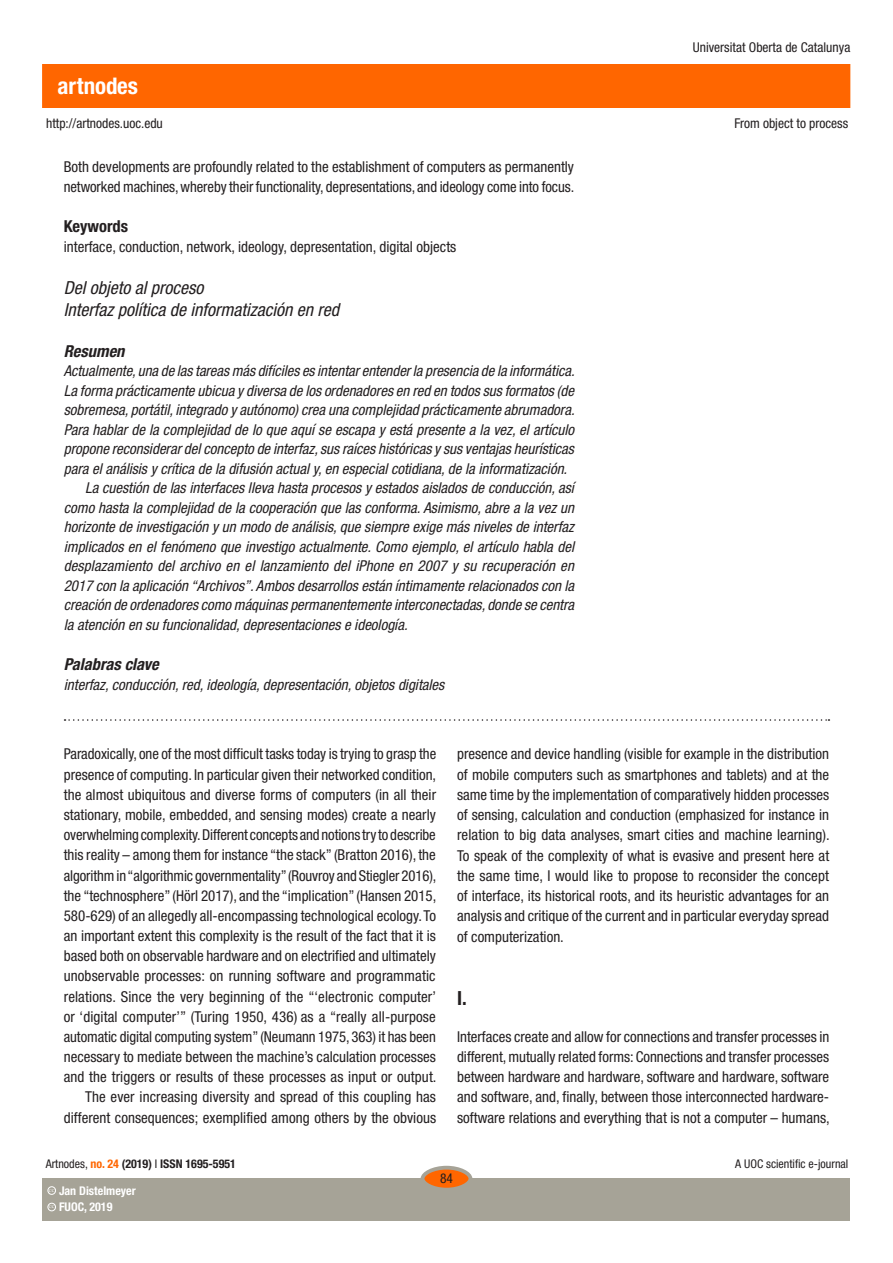
<style>
.page{position:relative;width:893px;height:1263px;background:#fff}
.page>*{position:absolute;margin:0;border:0;box-sizing:border-box;transform-origin:0 0}
.t1{font:700 condensed 22.95px "Helvetica Neue LT Std";color:#fff}
.SUBTITOLS{font:700 condensed 19.5px "Helvetica Neue LT Std";color:#231f20}
.titol_resum{font:italic condensed 18px "Helvetica Neue LT Std";color:#231f20}
.subtitols_resums{font:italic 700 condensed 16.5px "Helvetica Neue LT Std";color:#231f20}
.subtitols_resums-2{font:700 condensed 16.5px "Helvetica Neue LT Std";color:#231f20}
.text_general_primerp{font:condensed 15px/20.2px "Helvetica Neue LT Std";color:#231f20;text-align:justify}
.text_general{font:condensed 15px/20.2px "Helvetica Neue LT Std";color:#231f20}
.text_general-2{font:italic condensed 15px/19.5px "Helvetica Neue LT Std";color:#231f20;text-align:justify}
.text_general_primerp-2{font:italic condensed 15px/19.5px "Helvetica Neue LT Std";color:#231f20;text-align:justify}
.t2{font:condensed 13.5px "Helvetica Neue LT Std";color:#231f20}
.t3{font:700 condensed 12px "Helvetica Neue LT Std";color:#231f20}
.t4{font:condensed 12px "Helvetica Neue LT Std";color:#231f20}
.t5{font:700 condensed 12px "Helvetica Neue LT Std";color:#fff}
.t6{font:600 3.9px "Adobe Caslon Pro";color:#fff}
.s1{font-weight:400}
.s2{color:#f60}
</style>
<div class="page">
<div style="left:43px;top:65px;width:807px;height:42px;background:#f60"></div>
<div style="left:43px;top:1178px;width:807px;height:42px;background:#a6a397"></div>
<div style="left:422px;top:1168px;width:48px;height:21px;background:#f60;border-radius:50%"></div>
<div style="left:421px;top:1166px;width:51px;height:25px;border:4px solid #a6a397;border-radius:50%"></div>
<div style="left:48px;top:1203px;width:8px;height:8px;border:1px solid #fff;border-radius:50%"></div>
<div style="left:48px;top:1186px;width:8px;height:8px;border:1px solid #fff;border-radius:50%"></div>
<svg style="left:65px;top:719px;width:764px;height:2px"></svg>
<h1 class="t1" style="left:58px;top:72px;width:82px">artnodes</h1>
<p class="t2" style="left:46px;top:115px;width:118px">http://artnodes.uoc.edu</p>
<p class="text_general" style="left:64px;top:157px;width:512px;line-height:19.5px">Both developments are profoundly related to the establishment of computers as permanently networked machines, whereby their functionality, depresentations, and ideology come into focus.</p>
<p class="subtitols_resums-2" style="left:64px;top:216px;width:66px">Keywords</p>
<p class="text_general_primerp" style="left:64px;top:236px;width:394px">interface, conduction, network, ideology, depresentation, digital objects</p>
<p class="titol_resum" style="left:64px;top:277px;width:141px">Del objeto al proceso</p>
<p class="titol_resum" style="left:64px;top:300px;width:277px">Interfaz política de informatización en red</p>
<p class="subtitols_resums" style="left:64px;top:341px;width:62px">Resumen</p>
<p class="text_general_primerp-2" style="left:64px;top:362px;width:512px">Actualmente, una de las tareas más difíciles es intentar entender la presencia de la informática.<br>La forma prácticamente ubicua y diversa de los ordenadores en red en todos sus formatos (de sobremesa, portátil, integrado y autónomo) crea una complejidad prácticamente abrumadora.<br>Para hablar de la complejidad de lo que aquí se escapa y está presente a la vez, el artículo propone reconsiderar del concepto de interfaz, sus raíces históricas y sus ventajas heurísticas para el análisis y crítica de la difusión actual y, en especial cotidiana, de la informatización.</p>
<p class="text_general-2" style="left:64px;top:479px;width:512px;text-indent:21px">La cuestión de las interfaces lleva hasta procesos y estados aislados de conducción, así como hasta la complejidad de la cooperación que las conforma. Asimismo, abre a la vez un horizonte de investigación y un modo de análisis, que siempre exige más niveles de interfaz implicados en el fenómeno que investigo actualmente. Como ejemplo, el artículo habla del desplazamiento del archivo en el lanzamiento del iPhone en 2007 y su recuperación en 2017 con la aplicación “Archivos”. Ambos desarrollos están íntimamente relacionados con la creación de ordenadores como máquinas permanentemente interconectadas, donde se centra la atención en su funcionalidad, depresentaciones e ideología.</p>
<p class="subtitols_resums" style="left:64px;top:654px;width:97px">Palabras clave</p>
<p class="text_general_primerp-2" style="left:64px;top:675px;width:382px">interfaz, conducción, red, ideología, depresentación, objetos digitales</p>
<p class="t2" style="left:693px;top:40px;width:159px">Universitat Oberta de Catalunya</p>
<p class="t2" style="left:734px;top:115px;width:115px">From object to process</p>
<p class="text_general_primerp" style="left:64px;top:744px;width:374px">Paradoxically, one of the most difficult tasks today is trying to grasp the presence of computing. In particular given their networked condition, the almost ubiquitous and diverse forms of computers (in all their stationary, mobile, embedded, and sensing modes) create a nearly overwhelming complexity. Different concepts and notions try to describe this reality – among them for instance “the stack” (Bratton 2016), the algorithm in “algorithmic governmentality” (Rouvroy and Stiegler 2016), the “technosphere” (Hörl 2017), and the “implication” (Hansen 2015, 580-629) of an allegedly all-encompassing technological ecology. To an important extent this complexity is the result of the fact that it is based both on observable hardware and on electrified and ultimately unobservable processes: on running software and programmatic relations. Since the very beginning of the “‘electronic computer’ or ‘digital computer’” (Turing 1950, 436) as a “really all-purpose automatic digital computing system” (Neumann 1975, 363) it has been necessary to mediate between the machine’s calculation processes and the triggers or results of these processes as input or output.</p>
<p class="text_general" style="left:64px;top:1087px;width:374px;text-align:right">The ever increasing diversity and spread of this coupling has different consequences; exemplified among others by the obvious</p>
<p class="text_general" style="left:457px;top:744px;width:374px;text-align:justify">presence and device handling (visible for example in the distribution of mobile computers such as smartphones and tablets) and at the same time by the implementation of comparatively hidden processes of sensing, calculation and conduction (emphasized for instance in relation to big data analyses, smart cities and machine learning).<br>To speak of the complexity of what is evasive and present here at the same time, I would like to propose to reconsider the concept of interface, its historical roots, and its heuristic advantages for an analysis and critique of the current and in particular everyday spread of computerization.</p>
<p class="SUBTITOLS" style="left:457px;top:986px;width:11px">I.</p>
<p class="text_general_primerp" style="left:457px;top:1026px;width:374px">Interfaces create and allow for connections and transfer processes in different, mutually related forms: Connections and transfer processes between hardware and hardware, software and hardware, software and software, and, finally, between those interconnected hardware&shy;software relations and everything that is not a computer – humans,</p>
<p class="t3" style="left:46px;top:1157px;width:192px"><span class="s1">Artnodes,</span> <span class="s2">no. 24</span> (2019) <span class="s1">I</span> ISSN 1695-5951</p>
<p class="t6" style="left:49px;top:1205px;width:7px">CC</p>
<p class="t5" style="left:59px;top:1200px;width:55px">FUOC, 2019</p>
<p class="t5" style="left:59px;top:1183px;width:78px">Jan Distelmeyer</p>
<p class="t6" style="left:49px;top:1188px;width:7px">CC</p>
<p class="t2" style="left:440px;top:1171px;width:14px">84</p>
<p class="t4" style="left:735px;top:1157px;width:115px">A UOC scientific e-journal</p>
</div>
